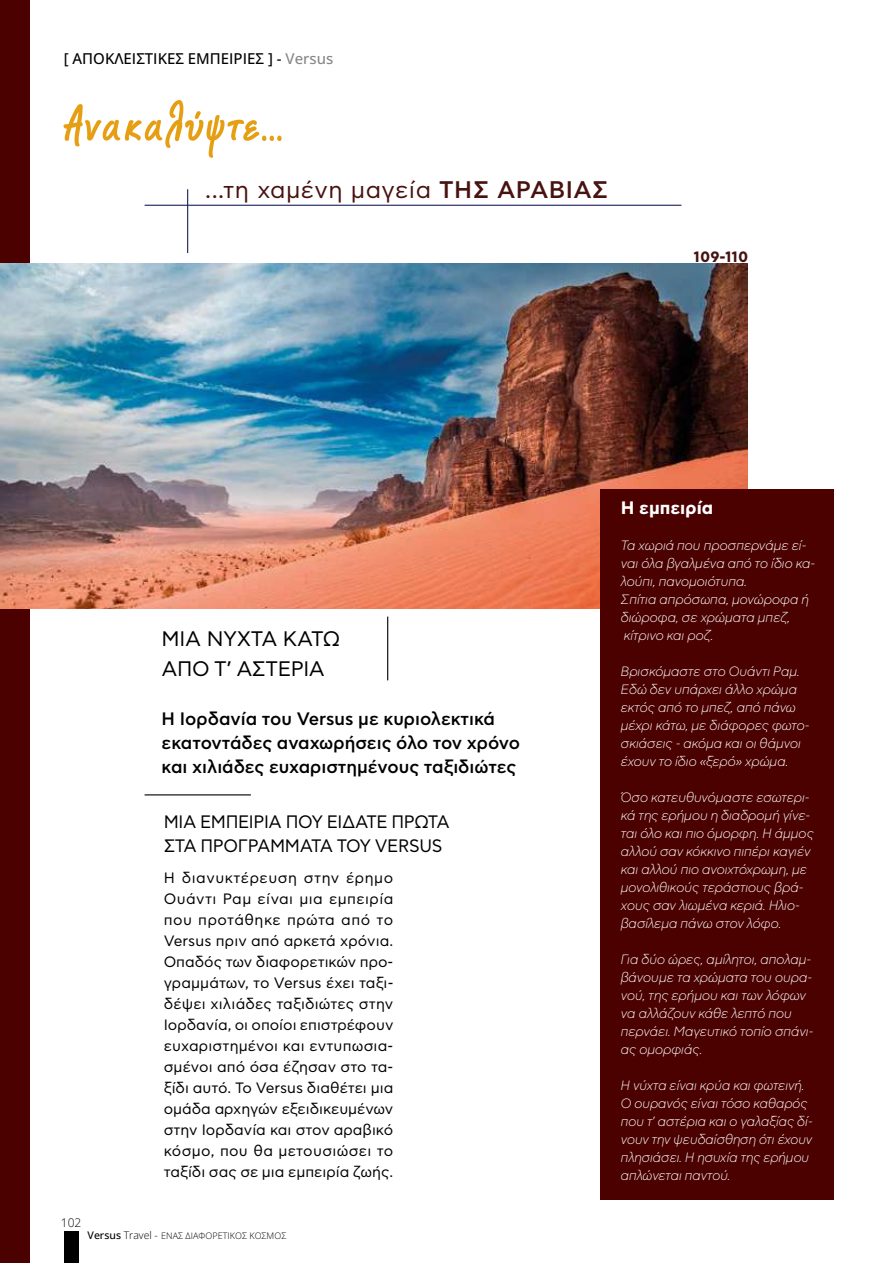
<style>
.page{position:relative;width:893px;height:1263px;background:#fff}
.page>*{position:absolute;margin:0;border:0;box-sizing:border-box;transform-origin:0 0}
.t1{font:700 62.1px "CF Marker";letter-spacing:.06em;color:#e69f12;scale:.89 1}
.t2{font:24px "CF Asty Std";letter-spacing:.02em;color:#471311}
.t3{font:21px/30px "CF Asty Std";letter-spacing:-.02em;color:#000}
.t4{font:500 18px/24px "CF Asty Std";color:#000}
.t5{font:18px/24px "CF Asty Std";letter-spacing:-.02em;color:#000}
.t6{font:700 18px "CF Asty Std";color:#fff}
.t7{font:15px/21px "CF Asty Std";color:#000;text-align:justify}
.t8{font:500 15px "Open Sans";color:#000}
.t9{font:700 15px "CF Asty Std";color:#471311}
.t10{font:italic 300 13.5px/18px "CF Asty Std";letter-spacing:-.02em;color:#fff}
.t11{font:300 12px "Open Sans";color:#000}
.t12{font:300 9px "Open Sans";letter-spacing:.005em;color:#000}
.s1{color:#878787}
.s2{font-weight:500}
.s3{font-weight:500;font-size:10.5px}
.s4{font-size:10.5px}
</style>
<div class="page">
<div style="left:64px;top:1231px;width:14px;height:32px;background:#000"></div>
<div style="left:0;top:0;width:30px;height:1263px;background:#4a0100"></div>
<img style="left:0;top:264px;width:748px;height:344px">
<hr style="left:387px;top:617px;width:1px;height:63px;background:#000">
<hr style="left:145px;top:794px;width:106px;height:1px;background:#000">
<div style="left:600px;top:489px;width:233px;height:710px;background:#4a0100"></div>
<hr style="left:187px;top:189px;width:1px;height:64px;background:#1c205c">
<hr style="left:145px;top:205px;width:536px;height:1px;background:#1c205c">
<p class="t8" style="left:64px;top:48px;width:271px">[ ΑΠΟΚΛΕΙΣΤΙΚΈΣ ΕΜΠΕΙΡΊ ΕΣ ] - <span class="s1">Versus</span></p>
<h1 class="t1" style="left:62px;top:90px;width:248px">Ανακαλύψτε...</h1>
<h2 class="t2" style="left:205px;top:176px;width:404px">...τη χαμένη μαγεία <span class="s2">ΤΗΣ ΑΡΑΒΊΑΣ</span></h2>
<p class="t9" style="left:694px;top:248px;width:56px">109-110</p>
<h3 class="t3" style="left:162px;top:624px;width:178px">ΜΙΑ ΝΎΧΤΑ ΚΆΤΩ<br>ΑΠΌ Τ’ ΑΣΤΈΡΙΑ</h3>
<h3 class="t4" style="left:162px;top:707px;width:360px">Η Ιορδανία του Versus με κυριολεκτικά εκατοντάδες αναχωρήσεις όλο τον χρόνο και χιλιάδες ευχαριστημένους ταξιδιώτες</h3>
<h3 class="t5" style="left:164px;top:810px;width:288px">ΜΙΑ ΕΜΠΕΙΡΊΑ ΠΟΥ ΕΊΔΑΤΕ ΠΡΏΤΑ<br>ΣΤΑ ΠΡΟΓΡΆΜΜΑΤΑ ΤΟΥ VERSUS</h3>
<p class="t11" style="left:61px;top:1214px;width:22px">102</p>
<p class="t7" style="left:164px;top:868px;width:231px">Η διανυκτέρευση στην έρημο Ουάντι Ραμ είναι μια εμπειρία που προτάθηκε πρώτα από το Versus πριν από αρκετά χρόνια.<br>Οπαδός των διαφορετικών προ&shy;γραμμάτων, το Versus έχει ταξι&shy;δέψει χιλιάδες ταξιδιώτες στην Ιορδανία, οι οποίοι επιστρέφουν ευχαριστημένοι και εντυπωσια&shy;σμένοι από όσα έζησαν στο τα&shy;ξίδι αυτό. Το Versus διαθέτει μια ομάδα αρχηγών εξειδικευμένων στην Ιορδανία και στον αραβικό κόσμο, που θα μετουσιώσει το ταξίδι σας σε μια εμπειρία ζωής.</p>
<p class="t12" style="left:88px;top:1229px;width:200px"><span class="s3">Versus</span> <span class="s4">Travel -</span> ΕΝΑΣ ΔΙΑΦΟΡΕΤΙΚΟΣ ΚΟΣΜΟΣ</p>
<h3 class="t6" style="left:621px;top:497px;width:94px">Η εμπειρία</h3>
<p class="t10" style="left:621px;top:537px;width:196px">Τα χωριά που προσπερνάμε εί&shy;ναι όλα βγαλμένα από το ίδιο κα&shy;λούπι, πανομοιότυπα.<br>Σπίτια απρόσωπα, μονώροφα ή διώροφα, σε χρώματα μπεζ, κίτρινο και ροζ.</p>
<p class="t10" style="left:621px;top:662px;width:190px">Βρισκόμαστε στο Ουάντι Ραμ.<br>Εδώ δεν υπάρχει άλλο χρώμα εκτός από το μπεζ, από πάνω μέχρι κάτω, με διάφορες φωτο&shy;σκιάσεις - ακόμα και οι θάμνοι έχουν το ίδιο «ξερό» χρώμα.</p>
<p class="t10" style="left:621px;top:788px;width:195px">Όσο κατευθυνόμαστε εσωτερι&shy;κά της ερήμου η διαδρομή γίνε&shy;ται όλο και πιο όμορφη. Η άμμος αλλού σαν κόκκινο πιπέρι καγιέν και αλλού πιο ανοιχτόχρωμη, με μονολιθικούς τεράστιους βρά&shy;χους σαν λιωμένα κεριά. Ηλιο&shy;βασίλεμα πάνω στον λόφο.</p>
<p class="t10" style="left:621px;top:950px;width:194px">Για δύο ώρες, αμίλητοι, απολαμ&shy;βάνουμε τα χρώματα του ουρα&shy;νού, της ερήμου και των λόφων να αλλάζουν κάθε λεπτό που περνάει. Μαγευτικό τοπίο σπάνι&shy;ας ομορφιάς.</p>
<p class="t10" style="left:621px;top:1077px;width:193px">Η νύχτα είναι κρύα και φωτεινή.<br>Ο ουρανός είναι τόσο καθαρός που τ’ αστέρια και ο γαλαξίας δί&shy;νουν την ψευδαίσθηση ότι έχουν πλησιάσει. Η ησυχία της ερήμου απλώνεται παντού.</p>
</div>
